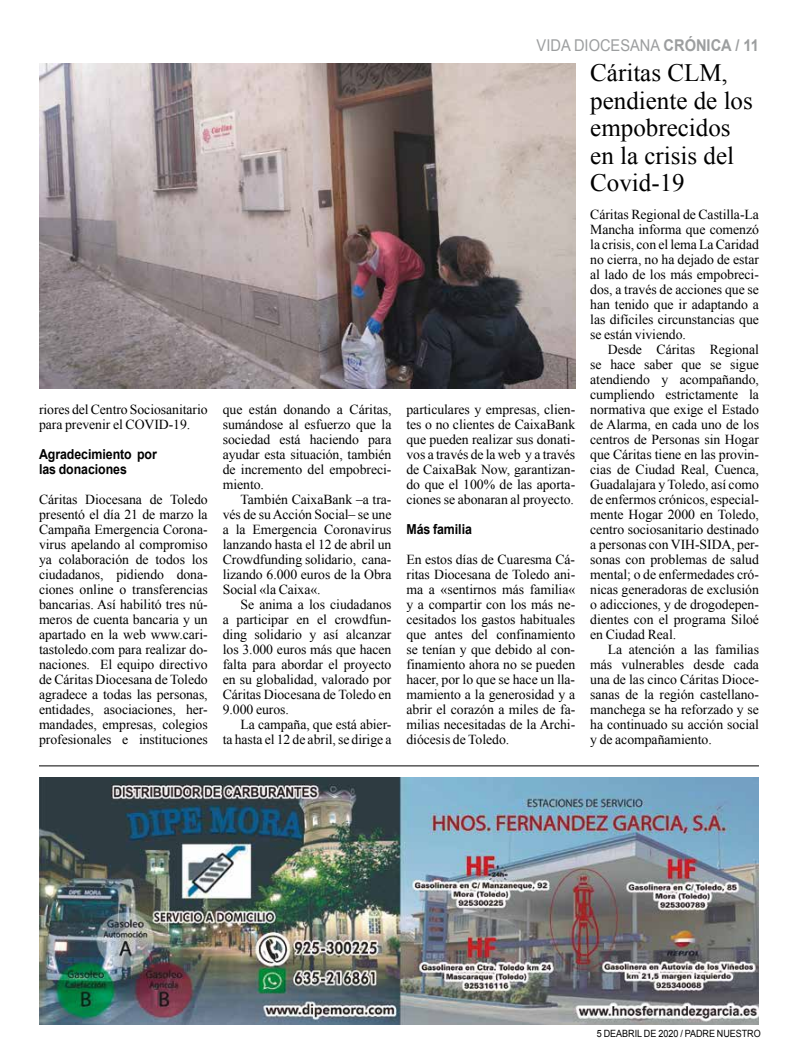
<style>
.page{position:relative;width:798px;height:1063px;background:#fff}
.page>*{position:absolute;margin:0;border:0;box-sizing:border-box;transform-origin:0 0}
.t1{font:25px/27.5px "Times New Roman";color:#000}
.t2{font:16.25px "Arial";color:#9c9e9f;scale:.9 1}
.t3{font:13.75px/15px "Times New Roman";letter-spacing:-.005em;color:#000;text-align:justify}
.t4{font:700 13.75px/15px "Arial";letter-spacing:-.005em;color:#000;scale:.9 1}
.t5{font:10px "Arial";color:#000;scale:.9 1}
.s1{font-weight:700}
</style>
<div class="page">
<img style="left:39px;top:777px;width:719px;height:247px">
<hr style="left:39px;top:766px;width:719px;height:1px;background:#000">
<img style="left:39px;top:64px;width:536px;height:324px">
<p class="t3" style="left:39px;top:402px;width:170px">riores del Centro Sociosanitario para prevenir el COVID-19.</p>
<p class="t4" style="left:39px;top:447px;width:132px">Agradecimiento por las donaciones</p>
<p class="t3" style="left:39px;top:492px;width:170px">Cáritas Diocesana de Toledo presentó el día 21 de marzo la Campaña Emergencia Corona&shy;virus apelando al compromiso ya colaboración de todos los ciudadanos, pidiendo dona&shy;ciones online o transferencias bancarias. Así habilitó tres nú&shy;meros de cuenta bancaria y un apartado en la web www.cari&shy;tastoledo.com para realizar do&shy;naciones. El equipo directivo de Cáritas Diocesana de Toledo agradece a todas las personas, entidades, asociaciones, her&shy;mandades, empresas, colegios profesionales e instituciones</p>
<p class="t3" style="left:223px;top:402px;width:170px">que están donando a Cáritas, sumándose al esfuerzo que la sociedad está haciendo para ayudar esta situación, también de incremento del empobreci&shy;miento.</p>
<p class="t3" style="left:223px;top:492px;width:170px;text-indent:18px">También CaixaBank –a tra&shy;vés de su Acción Social– se une a la Emergencia Coronavirus lanzando hasta el 12 de abril un Crowdfunding solidario, cana&shy;lizando 6.000 euros de la Obra Social «la Caixa«.</p>
<p class="t3" style="left:223px;top:597px;width:170px;text-indent:18px">Se anima a los ciudadanos a participar en el crowdfun&shy;ding solidario y así alcanzar los 3.000 euros más que hacen falta para abordar el proyecto en su globalidad, valorado por Cáritas Diocesana de Toledo en 9.000 euros.</p>
<p class="t3" style="left:223px;top:717px;width:170px;text-align:right">La campaña, que está abier-<br>ta hasta el 12 de abril, se dirige a</p>
<p class="t2" style="left:536px;top:34px;width:248px">VIDA DIOCESANA <span class="s1">CRÓNICA / 11</span></p>
<p class="t3" style="left:406px;top:402px;width:170px">particulares y empresas, clien&shy;tes o no clientes de CaixaBank que pueden realizar sus donati&shy;vos a través de la web y a través de CaixaBak Now, garantizan&shy;do que el 100% de las aporta&shy;ciones se abonaran al proyecto.</p>
<p class="t4" style="left:406px;top:522px;width:74px">Más familia</p>
<p class="t3" style="left:406px;top:552px;width:170px">En estos días de Cuaresma Cá&shy;ritas Diocesana de Toledo ani&shy;ma a «sentirnos más familia« y a compartir con los más ne&shy;cesitados los gastos habituales que antes del confinamiento se tenían y que debido al con&shy;finamiento ahora no se pueden hacer, por lo que se hace un lla&shy;mamiento a la generosidad y a abrir el corazón a miles de fa&shy;milias necesitadas de la Archi&shy;diócesis de Toledo.</p>
<h1 class="t1" style="left:590px;top:59px;width:164px">Cáritas CLM, pendiente de los empobrecidos en la crisis del<br>Covid-19</h1>
<p class="t3" style="left:590px;top:206px;width:170px">Cáritas Regional de Castilla-La Mancha informa que comenzó la crisis, con el lema La Caridad no cierra, no ha dejado de estar al lado de los más empobreci&shy;dos, a través de acciones que se han tenido que ir adaptando a las difíciles circunstancias que se están viviendo.</p>
<p class="t3" style="left:590px;top:341px;width:170px;text-indent:18px">Desde Cáritas Regional se hace saber que se sigue atendiendo y acompañando, cumpliendo estrictamente la normativa que exige el Estado de Alarma, en cada uno de los centros de Personas sin Hogar que Cáritas tiene en las provin&shy;cias de Ciudad Real, Cuenca, Guadalajara y Toledo, así como de enfermos crónicos, especial&shy;mente Hogar 2000 en Toledo, centro sociosanitario destinado a personas con VIH-SIDA, per&shy;sonas con problemas de salud mental; o de enfermedades cró&shy;nicas generadoras de exclusión o adicciones, y de drogodepen&shy;dientes con el programa Siloé en Ciudad Real.</p>
<p class="t3" style="left:590px;top:641px;width:170px;text-indent:18px">La atención a las familias más vulnerables desde cada una de las cinco Cáritas Dioce&shy;sanas de la región castellano&shy;manchega se ha reforzado y se ha continuado su acción social y de acompañamiento.</p>
<p class="t5" style="left:596px;top:1027px;width:184px">5 DEABRIL DE 2020 / PADRE NUESTRO</p>
</div>
